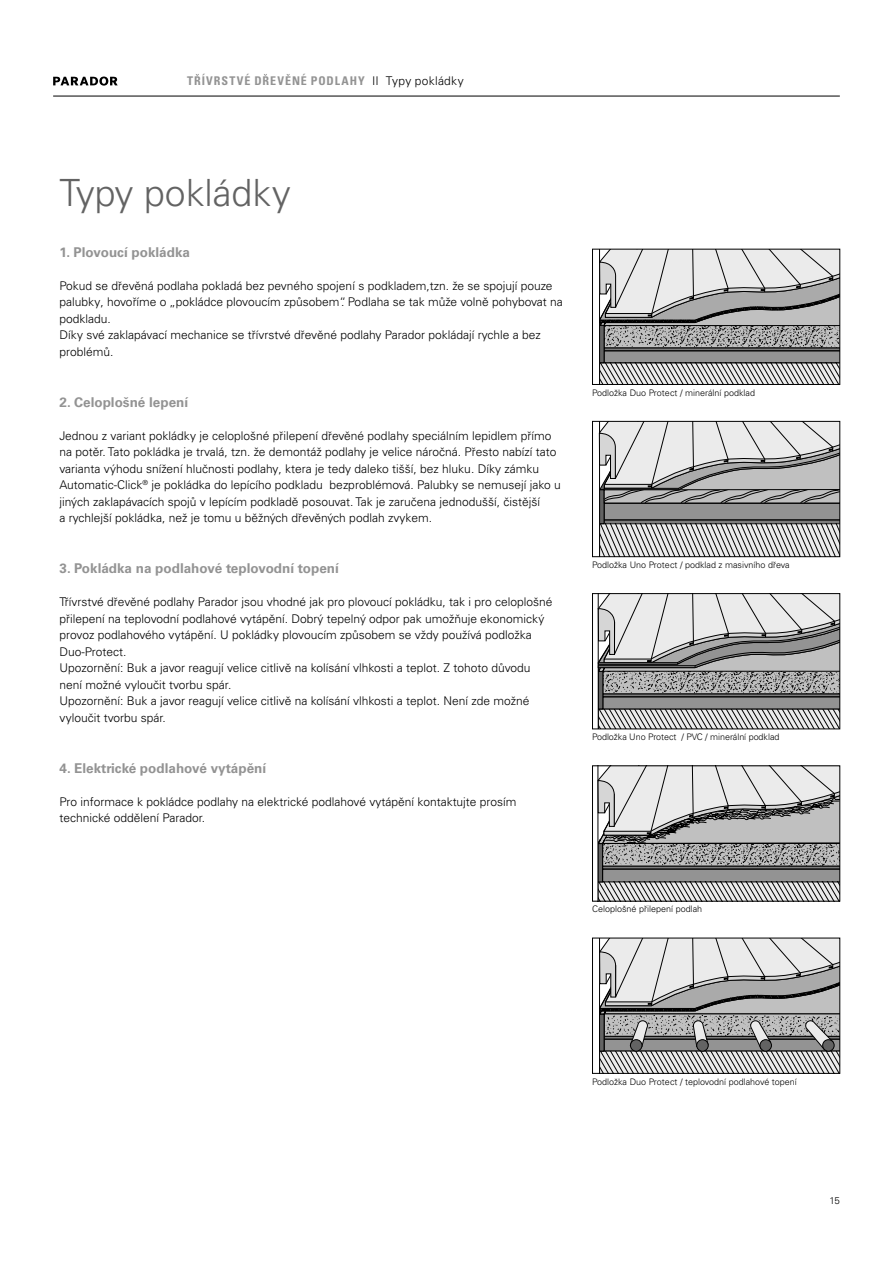
<style>
.page{position:relative;width:893px;height:1263px;background:#fff}
.page>*{position:absolute;margin:0;border:0;box-sizing:border-box;transform-origin:0 0}
.t1{font:300 37.5px "Univers LT Pro 45";color:#636363}
.t2{font:700 13.5px "Univers LT Pro 65";color:#939393}
.t3{font:300 12px/16.5px "Univers LT Pro 45";color:#000}
.t4{font:700 condensed 12px "Univers";letter-spacing:.085em;color:#939393}
.t5{font:300 9.75px "Univers LT Pro 45";color:#000}
.t6{font:300 9px "Univers LT Pro 45";color:#000}
.s1{font-weight:300;color:#000}
.s2{font-family:"Univers LT Pro 45";font-weight:300;font-stretch:normal;color:#000}
</style>
<div class="page">
<hr style="left:53px;top:96px;width:787px;height:1px;background:#000">
<svg style="left:53px;top:77px;width:65px;height:9px"></svg>
<svg style="left:599px;top:251px;width:239px;height:132px;background:#acacac"></svg>
<div style="left:592px;top:249px;width:248px;height:136px;border:1px solid #000"></div>
<svg style="left:598px;top:423px;width:240px;height:132px;background:#b0b0b0"></svg>
<div style="left:592px;top:421px;width:248px;height:136px;border:1px solid #000"></div>
<svg style="left:597px;top:595px;width:241px;height:132px;background:#aaa"></svg>
<div style="left:592px;top:593px;width:248px;height:136px;border:1px solid #000"></div>
<svg style="left:597px;top:767px;width:241px;height:132px;background:#acacac"></svg>
<div style="left:592px;top:765px;width:248px;height:136px;border:1px solid #000"></div>
<svg style="left:599px;top:940px;width:239px;height:132px;background:#aeaeae"></svg>
<div style="left:592px;top:938px;width:248px;height:136px;border:1px solid #000"></div>
<p class="t4" style="left:187px;top:74px;width:278px">TRÍVRSTVÉ DREVENÉ PODLAHY <span class="s1">II</span> <span class="s2">Typy pokládky</span></p>
<h1 class="t1" style="left:60px;top:170px;width:233px">Typy pokládky</h1>
<p class="t2" style="left:60px;top:244px;width:132px">1. Plovoucí pokládka</p>
<p class="t3" style="left:60px;top:277px;width:505px">Pokud se dřevěná podlaha pokladá bez pevného spojení s podkladem,tzn. že se spojují pouze palubky, hovoříme o „pokládce plovoucím způsobem“. Podlaha se tak může volně pohybovat na podkladu.<br>Díky své zaklapávací mechanice se třívrstvé dřevěné podlahy Parador pokládají rychle a bez problémů.</p>
<p class="t2" style="left:60px;top:394px;width:130px">2. Celoplošné lepení</p>
<p class="t3" style="left:60px;top:427px;width:503px">Jednou z variant pokládky je celoplošné přilepení dřevěné podlahy speciálním lepidlem přímo na potěr. Tato pokládka je trvalá, tzn. že demontáž podlahy je velice náročná. Přesto nabízí tato varianta výhodu snížení hlučnosti podlahy, ktera je tedy daleko tišší, bez hluku. Díky zámku Automatic-Click<sup>®</sup> je pokládka do lepícího podkladu bezproblémová. Palubky se nemusejí jako u jiných zaklapávacích spojů v lepícím podkladě posouvat. Tak je zaručena jednodušší, čistější<br>a rychlejší pokládka, než je tomu u běžných dřevěných podlah zvykem.</p>
<p class="t2" style="left:60px;top:560px;width:281px">3. Pokládka na podlahové teplovodní topení</p>
<p class="t3" style="left:60px;top:594px;width:495px">Třívrstvé dřevěné podlahy Parador jsou vhodné jak pro plovoucí pokládku, tak i pro celoplošné přilepení na teplovodní podlahové vytápění. Dobrý tepelný odpor pak umožňuje ekonomický provoz podlahového vytápění. U pokládky plovoucím způsobem se vždy používá podložka Duo-Protect.<br>Upozornění: Buk a javor reagují velice citlivě na kolísání vlhkosti a teplot. Z tohoto důvodu není možné vyloučit tvorbu spár.<br>Upozornění: Buk a javor reagují velice citlivě na kolísání vlhkosti a teplot. Není zde možné vyloučit tvorbu spár.</p>
<p class="t2" style="left:60px;top:760px;width:208px">4. Elektrické podlahové vytápění</p>
<p class="t3" style="left:60px;top:793px;width:459px">Pro informace k pokládce podlahy na elektrické podlahové vytápění kontaktujte prosím technické oddělení Parador.</p>
<p class="t6" style="left:592px;top:387px;width:164px">Podložka Duo Protect / minerální podklad</p>
<p class="t6" style="left:592px;top:559px;width:199px">Podložka Uno Protect / podklad z masivního dřeva</p>
<p class="t6" style="left:592px;top:731px;width:189px">Podložka Uno Protect / PVC / minerální podklad</p>
<p class="t6" style="left:592px;top:904px;width:112px">Celoplošné přilepení podlah</p>
<p class="t6" style="left:592px;top:1076px;width:206px">Podložka Duo Protect / teplovodní podlahové topení</p>
<p class="t5" style="left:829px;top:1195px;width:12px">15</p>
</div>
